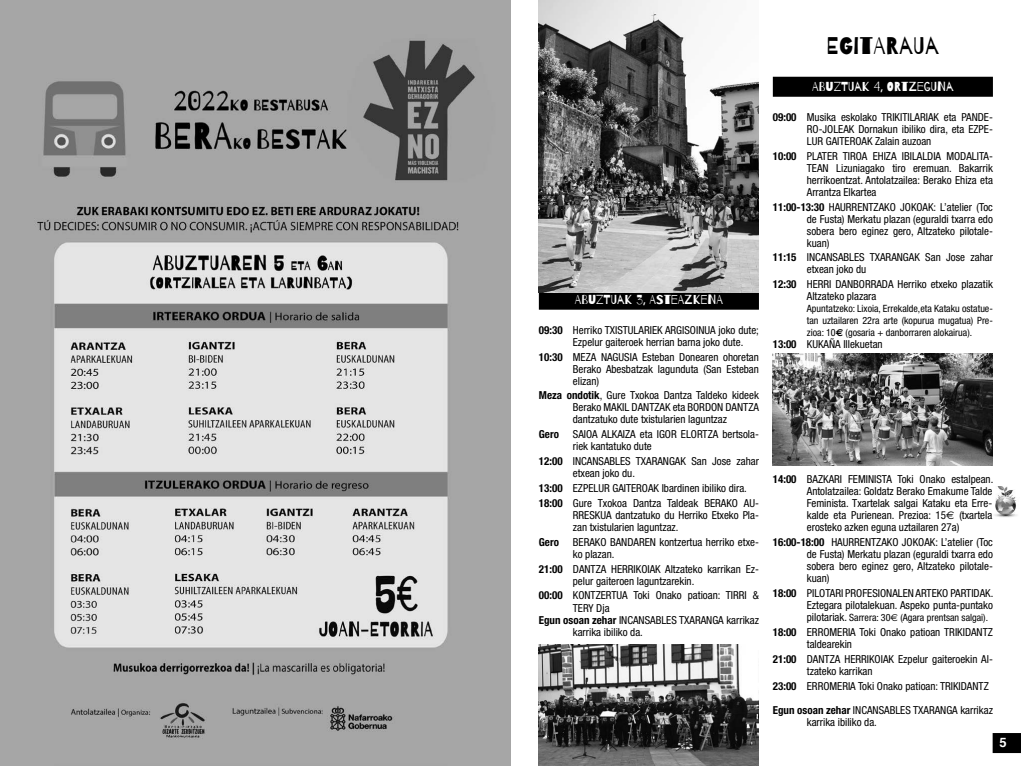
<style>
.page{position:relative;width:1021px;height:766px;background:#fff}
.page>*{position:absolute;margin:0;border:0;box-sizing:border-box;transform-origin:0 0}
.t1{font:24px "Barrio";letter-spacing:.01em;color:#000}
.t2{font:13px "Barrio";letter-spacing:.01em;color:#fff}
.t3{font:700 13px "Helvetica";color:#fff}
.t4{font:condensed 11px/12px "Helvetica Neue";color:#000}
.t5{font:700 condensed 11px "Helvetica Neue";color:#000}
.t6{font:condensed 10px/12px "Helvetica Neue";color:#000;text-align:justify}
.s1{font-weight:700}
.s2{font-family:"Euro Sans";font-weight:700;font-stretch:normal}
.s3{font-family:"Euro Sans";font-stretch:normal}
.s4{font-size:11px}
</style>
<div class="page">
<div style="left:992px;top:732px;width:28px;height:20px;background:#000"></div>
<div style="left:539px;top:289px;width:220px;height:20px;background:#000"></div>
<div style="left:772px;top:77px;width:220px;height:20px;background:#000"></div>
<img style="left:994px;top:486px;width:23px;height:31px">
<img style="left:539px;top:0;width:220px;height:292px">
<img style="left:539px;top:644px;width:219px;height:121px">
<img style="left:772px;top:353px;width:220px;height:113px">
<img style="left:0;top:0;width:510px;height:765px">
<p class="t2" style="left:574px;top:292px;width:150px">ABUZTUAK 3, ASTEAZKENA</p>
<p class="t4" style="left:573px;top:323px;width:187px;text-indent:-34px"><span class="s1">09:30</span> Herriko TXISTULARIEK ARGISOINUA joko dute;<br>Ezpelur gaiteroek herrian barna joko dute.</p>
<p class="t4" style="left:573px;top:350px;width:187px;text-align:justify;text-indent:-34px"><span class="s1">10:30</span> MEZA NAGUSIA Esteban Donearen ohoretan Berako Abesbatzak lagunduta (San Esteban elizan)</p>
<p class="t4" style="left:573px;top:389px;width:187px;text-align:justify;text-indent:-34px"><span class="s1">Meza ondotik</span>, Gure Txokoa Dantza Taldeko kideek Berako MAKIL DANTZAK eta BORDON DANTZA dantzatuko dute txistularien laguntzaz</p>
<p class="t5" style="left:539px;top:427px;width:22px">Gero</p>
<p class="t4" style="left:573px;top:428px;width:187px">SAIOA ALKAIZA eta IGOR ELORTZA bertsola&shy;riek kantatuko dute</p>
<p class="t4" style="left:573px;top:455px;width:187px;text-indent:-34px"><span class="s1">12:00</span> INCANSABLES TXARANGAK San Jose zahar etxean joko du.</p>
<p class="t4" style="left:539px;top:480px;width:221px;line-height:14.8px"><span class="s1">13:00</span> EZPELUR GAITEROAK Ibardinen ibiliko dira.<br><span class="s1">18:00</span> Gure Txokoa Dantza Taldeak BERAKO AU-</p>
<p class="t4" style="left:573px;top:509px;width:187px">RRESKUA dantzatuko du Herriko Etxeko Pla&shy;zan txistularien laguntzaz.</p>
<p class="t5" style="left:539px;top:535px;width:22px">Gero</p>
<p class="t4" style="left:573px;top:535px;width:187px">BERAKO BANDAREN kontzertua herriko etxe&shy;ko plazan.</p>
<p class="t4" style="left:573px;top:562px;width:187px;text-indent:-34px"><span class="s1">21:00</span> DANTZA HERRIKOIAK Altzateko karrikan Ez&shy;pelur gaiteroen laguntzarekin.</p>
<p class="t4" style="left:539px;top:589px;width:221px"><span class="s1">00:00</span> KONTZERTUA Toki Onako patioan: TIRRI &amp;</p>
<p class="t4" style="left:573px;top:601px;width:38px">TERY Dja</p>
<p class="t4" style="left:539px;top:613px;width:221px"><span class="s1">Egun osoan zehar</span> INCANSABLES TXARANGA karrikaz</p>
<p class="t4" style="left:573px;top:625px;width:72px">karrika ibiliko da.</p>
<h1 class="t1" style="left:826px;top:33px;width:112px">EGITARAUA</h1>
<p class="t2" style="left:812px;top:80px;width:142px">ABUZTUAK 4, ORTZEGUNA</p>
<p class="t4" style="left:806px;top:111px;width:187px;text-align:justify;text-indent:-34px"><span class="s1">09:00</span> Musika eskolako TRIKITILARIAK eta PANDE-RO-JOLEAK Dornakun ibiliko dira, eta EZPE-LUR GAITEROAK Zalain auzoan</p>
<p class="t4" style="left:806px;top:150px;width:187px;text-align:justify;text-indent:-34px"><span class="s1">10:00</span> PLATER TIROA EHIZA IBILALDIA MODALITA-TEAN Lizuniagako tiro eremuan. Bakarrik herrikoentzat. Antolatzailea: Berako Ehiza eta Arrantza Elkartea</p>
<p class="t4" style="left:806px;top:200px;width:187px;text-align:justify;text-indent:-34px"><span class="s1">11:00-13:30</span> HAURRENTZAKO JOKOAK: L’atelier (Toc de Fusta) Merkatu plazan (eguraldi txarra edo sobera bero eginez gero, Altzateko pilotale&shy;kuan)</p>
<p class="t4" style="left:806px;top:251px;width:187px;text-indent:-34px"><span class="s1">11:15</span> INCANSABLES TXARANGAK San Jose zahar etxean joko du</p>
<p class="t4" style="left:806px;top:278px;width:187px;text-indent:-34px"><span class="s1">12:30</span> HERRI DANBORRADA Herriko etxeko plazatik<br>Altzateko plazara</p>
<p class="t6" style="left:806px;top:302px;width:187px">Apuntatzeko: Lixoia, Errekalde,eta Kataku ostatue&shy;tan uztailaren 22ra arte (kopurua mugatua) Pre&shy;zioa: 10<span class="s2">€</span> (gosaria + danborraren alokairua).</p>
<p class="t4" style="left:772px;top:338px;width:111px"><span class="s1">13:00</span> KUKAÑA Illekuetan</p>
<p class="t4" style="left:806px;top:473px;width:188px;text-align:justify;text-indent:-34px"><span class="s1">14:00</span> BAZKARI FEMINISTA Toki Onako estalpean.<br>Antolatzailea: Goldatz Berako Emakume Talde Feminista. Txartelak salgai Kataku eta Erre&shy;kalde eta Purienean. Prezioa: 15<span class="s3">E</span> (txartela erosteko azken eguna uztailaren 27a)</p>
<p class="t4" style="left:806px;top:536px;width:187px;text-align:justify;text-indent:-34px"><span class="s1">16:00-18:00</span> HAURRENTZAKO JOKOAK: L’atelier (Toc de Fusta) Merkatu plazan (eguraldi txarra edo sobera bero eginez gero, Altzateko pilotale&shy;kuan)</p>
<p class="t4" style="left:772px;top:587px;width:222px;text-align:right"><span class="s1">18:00</span> PILOTARI PROFESIONALEN ARTEKO PARTIDAK.<br>Eztegara pilotalekuan. Aspeko punta-puntako</p>
<p class="t6" style="left:806px;top:611px;width:183px"><span class="s4">pilotariak.</span> Sarrera: 30<span class="s3">€</span> (Agara prentsan salgai).</p>
<p class="t4" style="left:806px;top:625px;width:187px;text-indent:-34px"><span class="s1">18:00</span> ERROMERIA Toki Onako patioan TRIKIDANTZ taldearekin</p>
<p class="t4" style="left:806px;top:652px;width:187px;text-indent:-34px"><span class="s1">21:00</span> DANTZA HERRIKOIAK Ezpelur gaiteroekin Al&shy;tzateko karrikan</p>
<p class="t4" style="left:772px;top:673px;width:221px;line-height:24px"><span class="s1">23:00</span> ERROMERIA Toki Onako patioan: TRIKIDANTZ<br><span class="s1">Egun osoan zehar</span> INCANSABLES TXARANGA karrikaz</p>
<p class="t4" style="left:806px;top:715px;width:72px">karrika ibiliko da.</p>
<p class="t3" style="left:999px;top:732px;width:9px">5</p>
</div>
